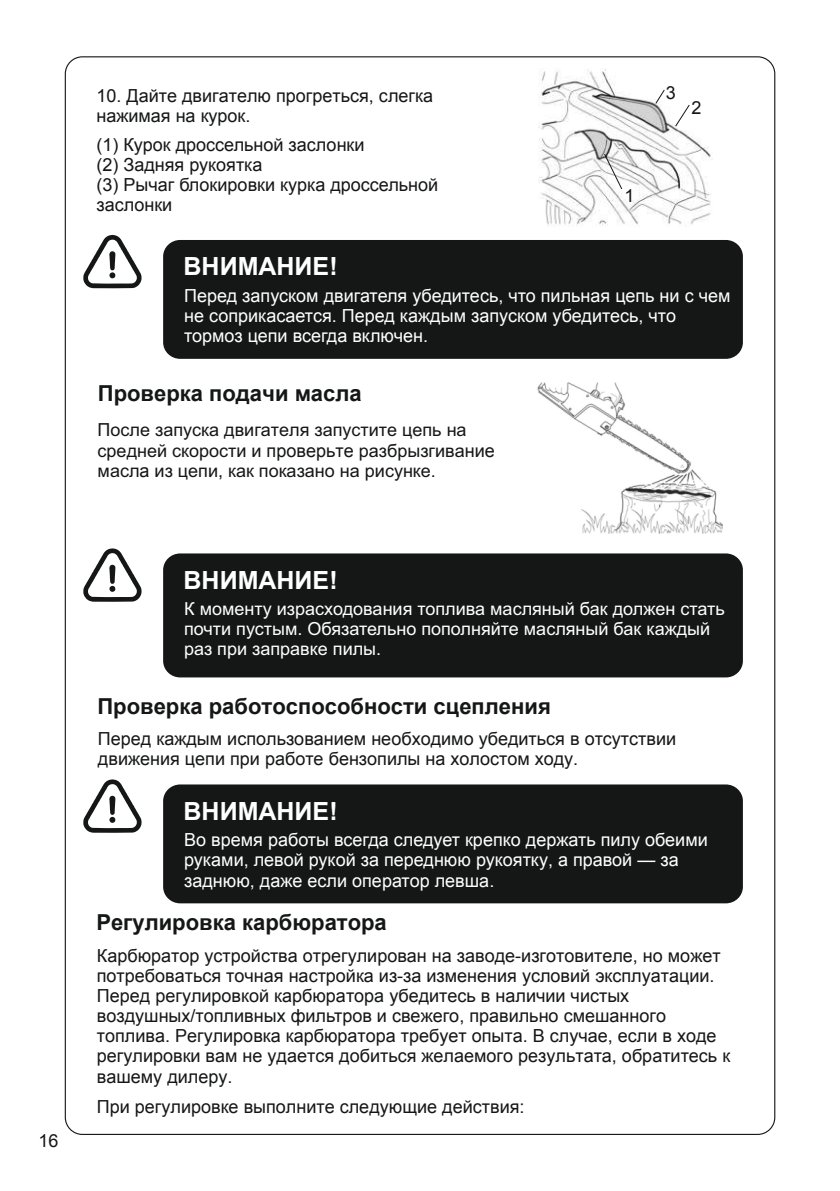
<style>
.page{position:relative;width:840px;height:1191px;background:#fff}
.page>*{position:absolute;margin:0;border:0;box-sizing:border-box;transform-origin:0 0}
.t1{font:700 25px "Arial";color:#fff}
.t2{font:700 22px "Arial";color:#151616}
.t3{font:18px/20.2px "Arial";color:#151616}
.t4{font:18px/20.2px "Arial";color:#fff}
.t5{font:18px/20.2px "Arial";color:#fff}
.t6{font:18px/20.2px "Arial";color:#151616}
.s1{font-style:inherit}
</style>
<div class="page">
<img style="left:538px;top:69px;width:173px;height:157px">
<svg style="left:603px;top:153px;width:19px;height:37px"></svg>
<svg style="left:654px;top:89px;width:11px;height:15px"></svg>
<svg style="left:674px;top:104px;width:16px;height:23px"></svg>
<div style="left:163px;top:240px;width:579px;height:119px;background:#151616;border-radius:17px"></div>
<svg style="left:83px;top:235px;width:58px;height:53px"></svg>
<img style="left:537px;top:382px;width:184px;height:152px">
<div style="left:163px;top:553px;width:579px;height:124px;background:#151616;border-radius:17px"></div>
<svg style="left:83px;top:548px;width:58px;height:54px"></svg>
<div style="left:163px;top:784px;width:579px;height:119px;background:#151616;border-radius:17px"></div>
<svg style="left:83px;top:779px;width:58px;height:54px"></svg>
<p class="t3" style="left:38px;top:1130px;width:22px">16</p>
<p class="t3" style="left:96px;top:86px;width:338px">10. Дайте двигателю прогреться, слегка нажимая на курок.</p>
<p class="t3" style="left:96px;top:135px;width:343px">(1) Курок дроссельной заслонки<br>(2) Задняя рукоятка<br>(3) Рычаг блокировки курка дроссельной заслонки</p>
<p class="t3" style="left:624px;top:185px;width:12px">1</p>
<p class="t3" style="left:665px;top:83px;width:12px">3</p>
<p class="t3" style="left:691px;top:97px;width:12px">2</p>
<h1 class="t1" style="left:183px;top:250px;width:155px">ВНИМАНИЕ!</h1>
<p class="t4" style="left:184px;top:285px;width:547px">Перед запуском двигателя убедитесь, что пильная цепь ни с чем не соприкасается. Перед каждым запуском убедитесь, что тормоз цепи всегда включен.</p>
<p class="t2" style="left:98px;top:379px;width:265px">Проверка подачи масла</p>
<p class="t6" style="left:98px;top:421px;width:398px">После запуска двигателя запустите цепь на средней скорост<span class="s1">и</span> и <span class="s1">проверьте</span> разбрызгива<span class="s1">ние </span>масл<span class="s1">а</span> из цепи, как показано на рисунке<span class="s1">.</span></p>
<h1 class="t1" style="left:183px;top:563px;width:155px">ВНИМАНИЕ!</h1>
<p class="t5" style="left:184px;top:600px;width:542px">К моменту израсходования топлива масляный бак должен стать почти пустым. Обязательно пополняйте масляный бак каждый раз при заправке пилы.</p>
<p class="t2" style="left:97px;top:691px;width:454px">Проверка работоспособности сцепления</p>
<p class="t3" style="left:98px;top:729px;width:579px">Перед каждым использованием необходимо убедиться в отсутствии движения цепи при работе бензопилы на холостом ходу.</p>
<h1 class="t1" style="left:183px;top:794px;width:155px">ВНИМАНИЕ!</h1>
<p class="t4" style="left:184px;top:830px;width:525px">Во время работы всегда следует крепко держать пилу обеими руками, левой рукой за переднюю рукоятку, а правой — за заднюю, даже если оператор левша.</p>
<p class="t2" style="left:96px;top:908px;width:292px">Регулировка карбюратора</p>
<p class="t3" style="left:97px;top:945px;width:634px">Карбюратор устройства отрегулирован на заводе-изготовителе, но может потребоваться точная настройка из-за изменения условий эксплуатации.<br>Перед регулировкой карбюратора убедитесь в наличии чистых воздушных/топливных фильтров и свежего, правильно смешанного топлива. Регулировка карбюратора требует опыта. В случае, если в ходе регулировки вам не удается добиться желаемого результата, обратитесь к вашему дилеру.</p>
<p class="t3" style="left:97px;top:1096px;width:429px">При регулировке выполните следующие действия:</p>
</div>
